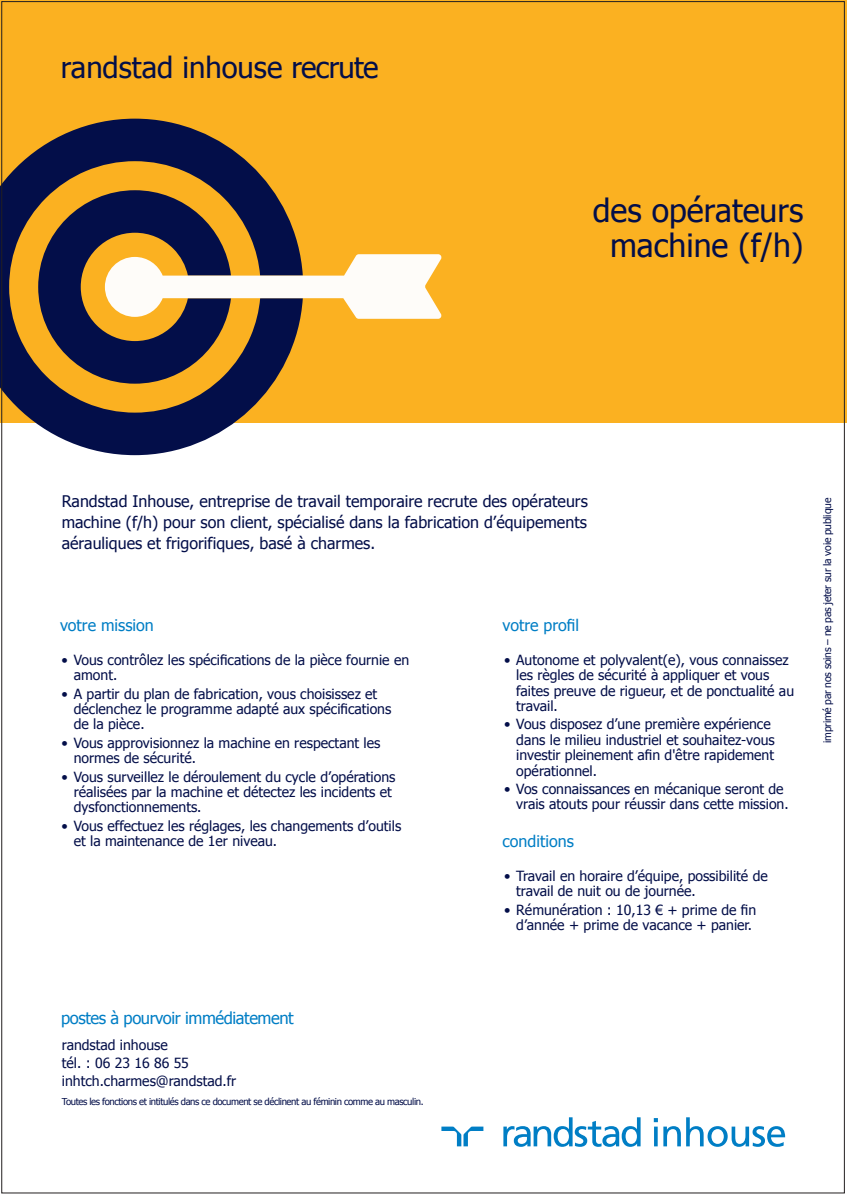
<style>
.page{position:relative;width:847px;height:1196px;background:#fff}
.page>*{position:absolute;margin:0;border:0;box-sizing:border-box;transform-origin:0 0}
.t1{font:32px/35px "PF0 Tahoma";color:#030e49;text-align:center}
.t2{font:29.3px "Tahoma";color:#030e49}
.t3{font:16.5px "Tahoma";letter-spacing:-.025em;color:#007ec5}
.t4{font:16px/21px "PF0 Tahoma";color:#030e49;text-align:justify}
.t5{font:16px "Tahoma";color:#007ec5}
.t6{font:14px/15.4px "Tahoma";color:#030e49}
.t7{font:10.3px "Tahoma";letter-spacing:-.025em;color:#030e49}
.t8{font:9.5px "Tahoma";letter-spacing:-.04em;color:#030e49}
</style>
<div class="page">
<svg style="left:441px;top:1126px;width:42px;height:20px"></svg>
<svg style="left:503px;top:1117px;width:137px;height:29px"></svg>
<svg style="left:653px;top:1118px;width:4px;height:28px"></svg>
<svg style="left:663px;top:1126px;width:17px;height:20px"></svg>
<svg style="left:686px;top:1117px;width:98px;height:29px"></svg>
<div style="left:0;top:0;width:846px;height:423px;background:#fbb121"></div>
<svg style="left:0;top:119px;width:273px;height:336px;fill:#030e49"></svg>
<svg style="left:38px;top:190px;width:404px;height:193px"></svg>
<h2 class="t2" style="left:61px;top:48px;width:319px">randstad inhouse recrute</h2>
<h1 class="t1" style="left:592px;top:196px;width:212px">des opérateurs machine (f/h)</h1>
<p class="t4" style="left:62px;top:492px;width:527px">Randstad Inhouse, entreprise de travail temporaire recrute des opérateurs machine (f/h) pour son client, spécialisé dans la fabrication d’équipements aérauliques et frigorifiques, basé à charmes.</p>
<p class="t5" style="left:60px;top:618px;width:95px">votre mission</p>
<p class="t6" style="left:74px;top:653px;width:337px;text-indent:-12px">• Vous contrôlez les spécifications de la pièce fournie en amont.</p>
<p class="t6" style="left:74px;top:686px;width:319px;text-indent:-12px">• A partir du plan de fabrication, vous choisissez et déclenchez le programme adapté aux spécifications de la pièce.</p>
<p class="t6" style="left:74px;top:736px;width:308px;text-indent:-12px">• Vous approvisionnez la machine en respectant les normes de sécurité.</p>
<p class="t6" style="left:74px;top:769px;width:323px;text-indent:-12px">• Vous surveillez le déroulement du cycle d’opérations réalisées par la machine et détectez les incidents et dysfonctionnements.</p>
<p class="t6" style="left:74px;top:819px;width:329px;text-indent:-12px">• Vous effectuez les réglages, les changements d’outils et la maintenance de 1er niveau.</p>
<p class="t5" style="left:502px;top:618px;width:78px">votre profil</p>
<p class="t6" style="left:516px;top:653px;width:279px;text-indent:-12px">• Autonome et polyvalent(e), vous connaissez les règles de sécurité à appliquer et vous faites preuve de rigueur, et de ponctualité au travail.</p>
<p class="t6" style="left:516px;top:717px;width:260px;text-indent:-12px">• Vous disposez d’une première expérience dans le milieu industriel et souhaitez-vous investir pleinement afin d'être rapidement opérationnel.</p>
<p class="t6" style="left:516px;top:782px;width:274px;text-indent:-12px">• Vos connaissances en mécanique seront de vrais atouts pour réussir dans cette mission.</p>
<p class="t5" style="left:502px;top:834px;width:73px">conditions</p>
<p class="t6" style="left:516px;top:869px;width:253px;text-indent:-12px">• Travail en horaire d’équipe, possibilité de travail de nuit ou de journée.</p>
<p class="t6" style="left:504px;top:902px;width:253px;text-align:center">• Rémunération : 10,13 € + prime de fin d’année + prime de vacance + panier.</p>
<p class="t7" style="left:820px;top:742px;width:246px;rotate:-90deg">imprimé par nos soins – ne pas jeter sur la voie publique</p>
<p class="t3" style="left:61px;top:1007px;width:234px">postes à pourvoir immédiatement</p>
<p class="t6" style="left:62px;top:1037px;width:176px;line-height:18px">randstad inhouse<br>tél. : 06 23 16 86 55 inhtch.charmes@randstad.fr</p>
<p class="t8" style="left:62px;top:1097px;width:363px">Toutes les fonctions et intitulés dans ce document se déclinent au féminin comme au masculin.</p>
</div>
